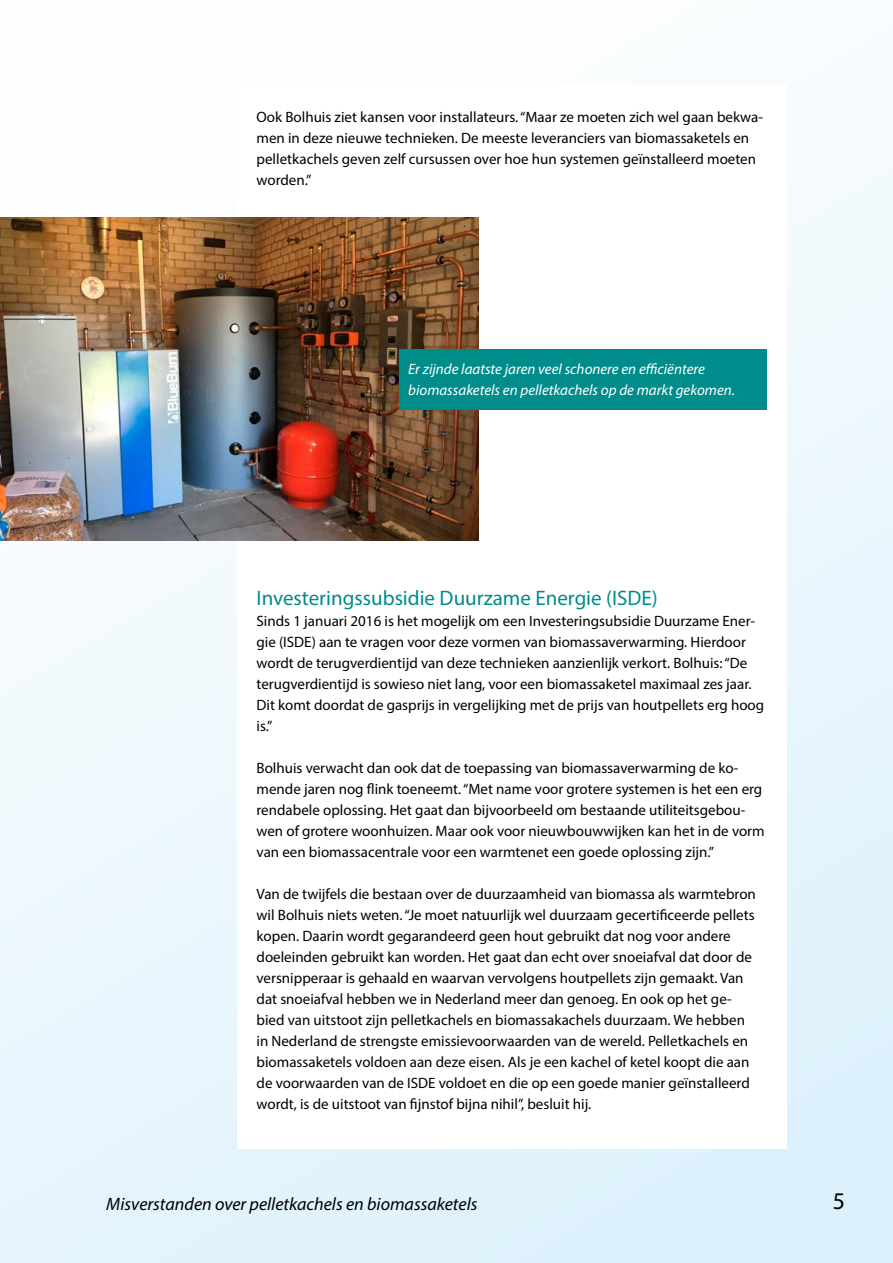
<style>
.page{position:relative;width:893px;height:1263px;background:#fff}
.page>*{position:absolute;margin:0;border:0;box-sizing:border-box;transform-origin:0 0}
.t1{font:24px "Myriad Pro";color:#000}
.t2{font:21px "Myriad Pro";color:#008c8a}
.t3{font:italic 18px "Myriad Pro";color:#000}
.t4{font:15px/21px "Myriad Pro";color:#000}
.t5{font:italic 15px/21px "Myriad Pro";color:#fff}
</style>
<div class="page">
<div style="left:0;top:0;width:893px;height:1263px;background:linear-gradient(to bottom,#fbfdfe,#e1f3fc)"></div>
<div style="left:237px;top:85px;width:550px;height:1063px;background:#fff"></div>
<img style="left:0;top:218px;width:478px;height:323px">
<div style="left:400px;top:349px;width:367px;height:61px;background:#008c8a"></div>
<p class="t4" style="left:257px;top:106px;width:508px">Ook Bolhuis ziet kansen voor installateurs. “Maar ze moeten zich wel gaan bekwa&shy;men in deze nieuwe technieken. De meeste leveranciers van biomassaketels en pelletkachels geven zelf cursussen over hoe hun systemen geïnstalleerd moeten worden.”</p>
<p class="t5" style="left:408px;top:358px;width:328px">Er zijnde laatste jaren veel schonere en efficiëntere biomassaketels en pelletkachels op de markt gekomen.</p>
<h2 class="t2" style="left:257px;top:585px;width:403px">Investeringssubsidie Duurzame Energie (ISDE)</h2>
<p class="t4" style="left:257px;top:610px;width:509px">Sinds 1 januari 2016 is het mogelijk om een Investeringsubsidie Duurzame Ener&shy;gie (ISDE) aan te vragen voor deze vormen van biomassaverwarming. Hierdoor wordt de terugverdientijd van deze technieken aanzienlijk verkort. Bolhuis: “De terugverdientijd is sowieso niet lang, voor een biomassaketel maximaal zes jaar.<br>Dit komt doordat de gasprijs in vergelijking met de prijs van houtpellets erg hoog is.”</p>
<p class="t4" style="left:257px;top:757px;width:510px">Bolhuis verwacht dan ook dat de toepassing van biomassaverwarming de ko&shy;mende jaren nog flink toeneemt. “Met name voor grotere systemen is het een erg rendabele oplossing. Het gaat dan bijvoorbeeld om bestaande utiliteitsgebou&shy;wen of grotere woonhuizen. Maar ook voor nieuwbouwwijken kan het in de vorm van een biomassacentrale voor een warmtenet een goede oplossing zijn.”</p>
<p class="t4" style="left:257px;top:883px;width:501px">Van de twijfels die bestaan over de duurzaamheid van biomassa als warmtebron wil Bolhuis niets weten. “Je moet natuurlijk wel duurzaam gecertificeerde pellets kopen. Daarin wordt gegarandeerd geen hout gebruikt dat nog voor andere doeleinden gebruikt kan worden. Het gaat dan echt over snoeiafval dat door de versnipperaar is gehaald en waarvan vervolgens houtpellets zijn gemaakt. Van dat snoeiafval hebben we in Nederland meer dan genoeg. En ook op het ge&shy;bied van uitstoot zijn pelletkachels en biomassakachels duurzaam. We hebben in Nederland de strengste emissievoorwaarden van de wereld. Pelletkachels en biomassaketels voldoen aan deze eisen. Als je een kachel of ketel koopt die aan de voorwaarden van de ISDE voldoet en die op een goede manier geïnstalleerd wordt, is de uitstoot van fijnstof bijna nihil”, besluit hij.</p>
<p class="t3" style="left:106px;top:1192px;width:373px">Misverstanden over pelletkachels en biomassaketels</p>
<h1 class="t1" style="left:833px;top:1186px;width:14px">5</h1>
</div>
